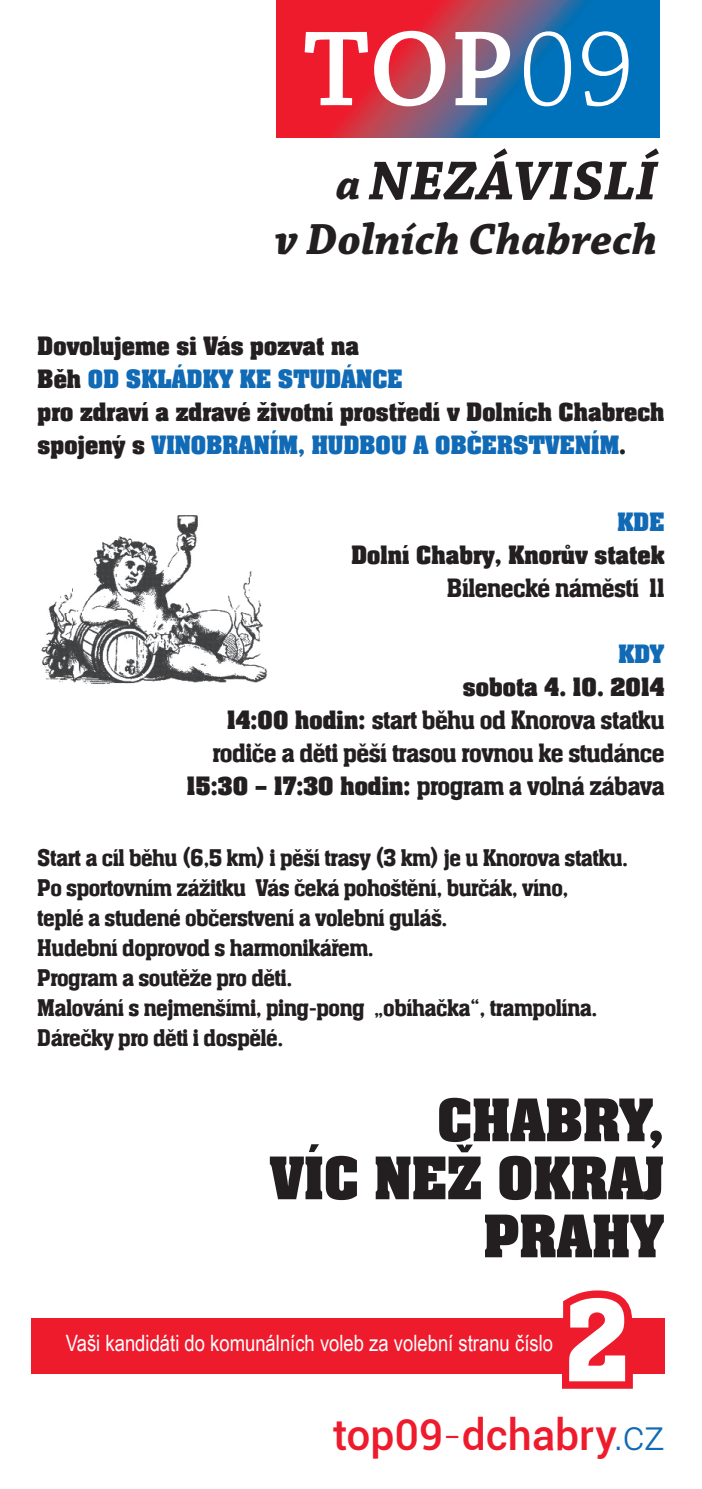
<style>
.page{position:relative;width:702px;height:1489px;background:#fff}
.page>*{position:absolute;margin:0;border:0;box-sizing:border-box;transform-origin:0 0}
.t1{font:500 123px "Aachen Com";color:#fff}
.t2{font:700 64px/58px "Aachen Com";letter-spacing:-.02em;color:#231f20;text-align:right}
.t3{font:italic 700 57.75px "Chaparral Pro";color:#231f20}
.t4{font:italic 700 46px "Chaparral Pro";color:#231f20}
.t5{font:500 42.5px "Roboto";color:#ee1b2d}
.t6{font:700 27.5px/33px "Aachen Com";letter-spacing:-.02em;color:#231f20}
.t7{font:500 27.5px/33px "Aachen Com";letter-spacing:-.02em;color:#231f20;text-align:right}
.t8{font:700 27.5px "Aachen Com";letter-spacing:-.02em;color:#116ab5}
.t9{font:500 25px/30px "Aachen Com";letter-spacing:-.02em;color:#231f20}
.t10{font:22.5px "Arial Narrow";color:#fff}
.s1{font-size:46px}
.s2{color:#116ab5}
.s3{font-weight:700}
.s4{font-weight:300}
.s5{font-weight:300;color:#116ab5}
</style>
<div class="page">
<img style="left:41px;top:515px;width:227px;height:170px">
<svg style="left:276px;top:0;width:383px;height:137px;background:#754e78"></svg>
<svg style="left:304px;top:32px;width:64px;height:73px"></svg>
<svg style="left:374px;top:31px;width:71px;height:75px"></svg>
<svg style="left:455px;top:32px;width:55px;height:73px"></svg>
<svg style="left:524px;top:31px;width:47px;height:75px"></svg>
<svg style="left:582px;top:31px;width:46px;height:75px"></svg>
<div style="left:32px;top:1318px;width:632px;height:55px;background:#ee1b2d"></div>
<svg style="left:550px;top:1290px;width:93px;height:99px"></svg>
<h3 class="t3" style="left:336px;top:146px;width:323px"><span class="s1">a</span> NEZÁVISLÍ</h3>
<h3 class="t4" style="left:275px;top:212px;width:384px">v Dolních Chabrech</h3>
<p class="t6" style="left:37px;top:330px;width:629px">Dovolujeme si Vás pozvat na<br>Běh <span class="s2">OD SKLÁDKY KE STUDÁNCE<br></span>pro zdraví a zdravé životní prostředí v Dolních Chabrech spojený s <span class="s2">VINOBRANÍM, HUDBOU A OBČERSTVENÍM</span>.</p>
<p class="t8" style="left:617px;top:506px;width:49px">KDE</p>
<p class="t6" style="left:351px;top:539px;width:315px">Dolní Chabry, Knorův statek</p>
<p class="t7" style="left:447px;top:572px;width:219px">Bílenecké náměstí 11</p>
<p class="t8" style="left:618px;top:638px;width:48px">KDY</p>
<p class="t7" style="left:187px;top:671px;width:479px"><span class="s3">sobota 4. 10. 2014<br>14:00 hodin:</span> start běhu od Knorova statku rodiče a děti pěší trasou rovnou ke studánce <span class="s3">15:30 – 17:30 hodin:</span> program a volná zábava</p>
<p class="t9" style="left:37px;top:843px;width:592px">Start a cíl běhu (6,5 km) i pěší trasy (3 km) je u Knorova statku.<br>Po sportovním zážitku Vás čeká pohoštění, burčák, víno,<br>teplé a studené občerstvení a volební guláš.<br>Hudební doprovod s harmonikářem.<br>Program a soutěže pro děti.<br>Malování s nejmenšími, ping-pong „obíhačka“, trampolína.<br>Dárečky pro děti i dospělé.</p>
<h2 class="t2" style="left:269px;top:1093px;width:397px">CHABRY,<br>VÍC NEŽ OKRAJ<br>PRAHY</h2>
<p class="t10" style="left:66px;top:1330px;width:488px">Vaši kandidáti do komunálních voleb za volební stranu číslo</p>
<h1 class="t1" style="left:565px;top:1272px;width:66px">2</h1>
<h3 class="t5" style="left:333px;top:1410px;width:333px">top09<span class="s4">-</span>dchabry<span class="s5">.cz</span></h3>
</div>
